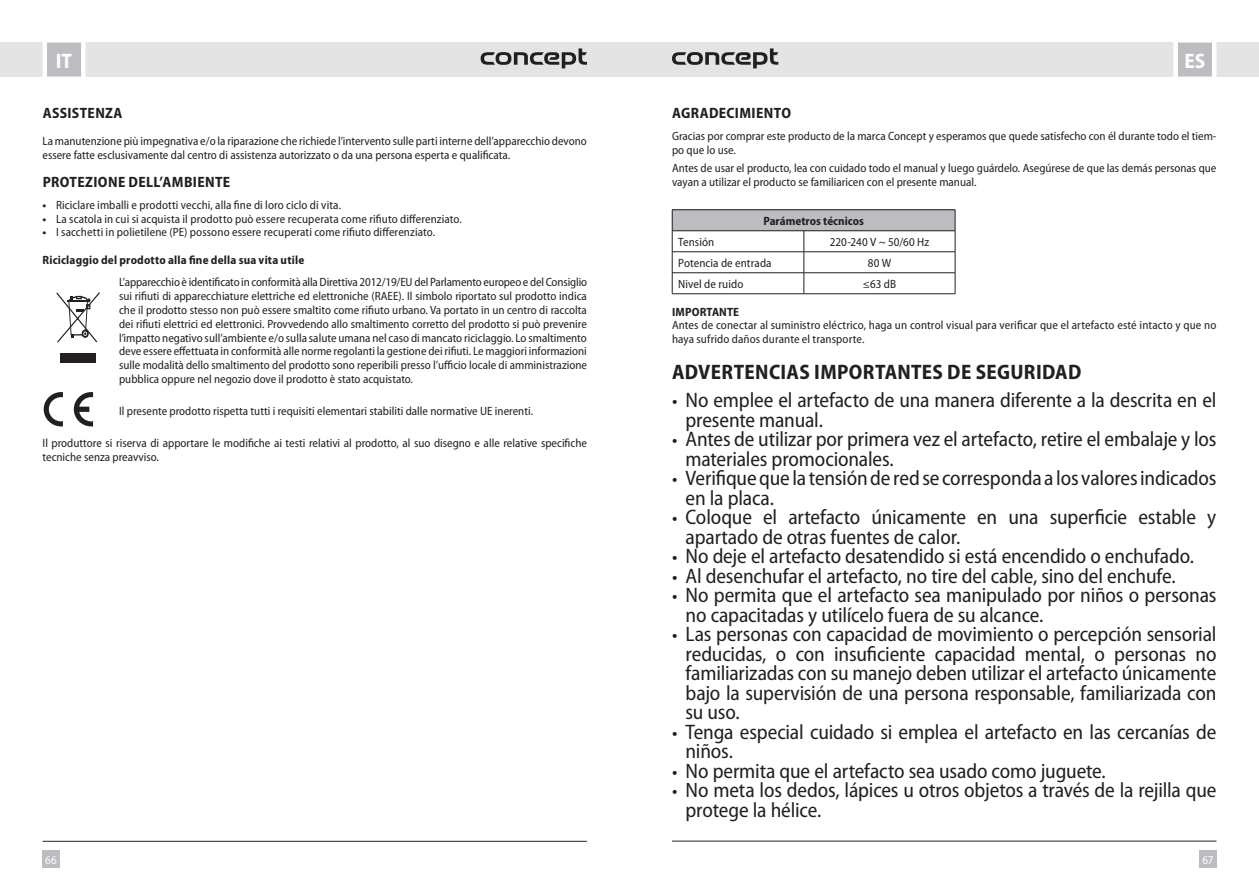
<style>
.page{position:relative;width:1259px;height:893px;background:#fff}
.page>*{position:absolute;margin:0;border:0;box-sizing:border-box;transform-origin:0 0}
.t1{font:semi-condensed 21px/19.5px "Myriad Pro";letter-spacing:-.01em;color:#231f20}
.t2{font:700 semi-condensed 21px "Myriad Pro";letter-spacing:.015em;color:#231f20}
.t3{font:700 semi-condensed 21px "Myriad Pro";color:#fff}
.t4{font:700 semi-condensed 15px "Myriad Pro";letter-spacing:.025em;color:#231f20}
.t5{font:semi-condensed 12px/13.8px "Myriad Pro";color:#231f20}
.t6{font:700 semi-condensed 12px "Myriad Pro";letter-spacing:.015em;color:#231f20}
.t7{font:semi-condensed 12px "Myriad Pro";color:#fff}
.s1{font-weight:700}
.s2{font-size:19.5px}
</style>
<div class="page">
<div style="left:629px;top:43px;width:630px;height:34px;background:#e4e4e4"></div>
<div style="left:1199px;top:850px;width:17px;height:17px;background:#bcbdc0"></div>
<svg style="left:1171px;top:42px;width:47px;height:35px;background:#cdced0"></svg>
<hr style="left:672px;top:841px;width:544px;height:1px;background:#231f20">
<svg style="left:672px;top:48px;width:106px;height:20px"></svg>
<div style="left:0;top:43px;width:629px;height:34px;background:#e4e4e4"></div>
<div style="left:43px;top:850px;width:17px;height:17px;background:#bcbdc0"></div>
<svg style="left:40px;top:42px;width:48px;height:35px;background:#ceced0"></svg>
<hr style="left:43px;top:841px;width:544px;height:1px;background:#231f20">
<svg style="left:480px;top:48px;width:107px;height:20px"></svg>
<div style="left:672px;top:210px;width:283px;height:21px;background:#bcbdc0"></div>
<hr style="left:672px;top:209px;width:132px;height:1px;background:#231f20">
<hr style="left:804px;top:209px;width:151px;height:1px;background:#231f20">
<hr style="left:672px;top:230px;width:132px;height:1px;background:#231f20">
<hr style="left:804px;top:230px;width:151px;height:1px;background:#231f20">
<hr style="left:672px;top:251px;width:132px;height:1px;background:#231f20">
<hr style="left:804px;top:251px;width:151px;height:1px;background:#231f20">
<hr style="left:672px;top:272px;width:132px;height:1px;background:#231f20">
<svg style="left:672px;top:210px;width:1px;height:83px"></svg>
<hr style="left:804px;top:272px;width:151px;height:1px;background:#231f20">
<svg style="left:803px;top:231px;width:1px;height:62px"></svg>
<svg style="left:955px;top:210px;width:1px;height:84px"></svg>
<hr style="left:672px;top:293px;width:132px;height:1px;background:#231f20">
<hr style="left:804px;top:293px;width:151px;height:1px;background:#231f20">
<div style="left:60px;top:353px;width:36px;height:10px;background:#231f20"></div>
<svg style="left:56px;top:292px;width:44px;height:51px"></svg>
<svg style="left:43px;top:392px;width:20px;height:34px"></svg>
<svg style="left:74px;top:392px;width:20px;height:34px"></svg>
<h1 class="t3" style="left:56px;top:48px;width:18px">IT</h1>
<h1 class="t3" style="left:1184px;top:48px;width:22px">ES</h1>
<p class="t4" style="left:43px;top:103px;width:81px">ASSISTENZA</p>
<p class="t5" style="left:43px;top:134px;width:546px">La manutenzione più impegnativa e/o la riparazione che richiede l’intervento sulle parti interne dell’apparecchio devono essere fatte esclusivamente dal centro di assistenza autorizzato o da una persona esperta e qualificata.</p>
<p class="t4" style="left:43px;top:172px;width:189px">PROTEZIONE DELL’AMBIENTE</p>
<p class="t5" style="left:43px;top:198px;width:300px"><span class="s1">•</span> Riciclare imballi e prodotti vecchi, alla fine di loro ciclo di vita.</p>
<p class="t5" style="left:43px;top:212px;width:421px"><span class="s1">•</span> La scatola in cui si acquista il prodotto può essere recuperata come rifiuto differenziato.</p>
<p class="t5" style="left:43px;top:225px;width:394px"><span class="s1">•</span> I sacchetti in polietilene (PE) possono essere recuperati come rifiuto differenziato.</p>
<p class="t6" style="left:43px;top:252px;width:263px">Riciclaggio del prodotto alla fine della sua vita utile</p>
<p class="t5" style="left:119px;top:275px;width:469px;text-align:justify">L’apparecchio è identificato in conformità alla Direttiva 2012/19/EU del Parlamento europeo e del Consiglio sui rifiuti di apparecchiature elettriche ed elettroniche (RAEE). Il simbolo riportato sul prodotto indica che il prodotto stesso non può essere smaltito come rifiuto urbano. Va portato in un centro di raccolta dei rifiuti elettrici ed elettronici. Provvedendo allo smaltimento corretto del prodotto si può prevenire l’impatto negativo sull’ambiente e/o sulla salute umana nel caso di mancato riciclaggio. Lo smaltimento deve essere effettuata in conformità alle norme regolanti la gestione dei rifiuti. Le maggiori informazioni sulle modalità dello smaltimento del prodotto sono reperibili presso l’ufficio locale di amministrazione pubblica oppure nel negozio dove il prodotto è stato acquistato.</p>
<p class="t5" style="left:119px;top:404px;width:415px">Il presente prodotto rispetta tutti i requisiti elementari stabiliti dalle normative UE inerenti.</p>
<p class="t5" style="left:43px;top:436px;width:546px">Il produttore si riserva di apportare le modifiche ai testi relativi al prodotto, al suo disegno e alle relative specifiche tecniche senza preavviso.</p>
<p class="t4" style="left:672px;top:103px;width:120px">AGRADECIMIENTO</p>
<p class="t5" style="left:672px;top:129px;width:546px">Gracias por comprar este producto de la marca Concept y esperamos que quede satisfecho con él durante todo el tiem&shy;po que lo use.</p>
<p class="t5" style="left:672px;top:161px;width:546px">Antes de usar el producto, lea con cuidado todo el manual y luego guárdelo. Asegúrese de que las demás personas que vayan a utilizar el producto se familiaricen con el presente manual.</p>
<p class="t6" style="left:763px;top:213px;width:102px">Parámetros técnicos</p>
<p class="t5" style="left:678px;top:235px;width:38px">Tensión</p>
<p class="t5" style="left:830px;top:235px;width:101px">220-240 V ~ 50/60 Hz</p>
<p class="t5" style="left:678px;top:256px;width:95px">Potencia de entrada</p>
<p class="t5" style="left:868px;top:256px;width:25px">80 W</p>
<p class="t5" style="left:678px;top:277px;width:67px">Nivel de ruido</p>
<p class="t5" style="left:863px;top:277px;width:35px">≤63 dB</p>
<p class="t6" style="left:672px;top:304px;width:69px">IMPORTANTE</p>
<p class="t5" style="left:672px;top:318px;width:546px">Antes de conectar al suministro eléctrico, haga un control visual para verificar que el artefacto esté intacto y que no haya sufrido daños durante el transporte.</p>
<h1 class="t2" style="left:672px;top:359px;width:410px">ADVERTENCIAS IMPORTANTES DE SEGURIDAD</h1>
<h1 class="t1" style="left:685px;top:390px;width:532px;text-indent:-14px"><span class="s2">•</span> No emplee el artefacto de una manera diferente a la descrita en el presente manual.</h1>
<h1 class="t1" style="left:685px;top:429px;width:532px;text-indent:-14px"><span class="s2">•</span> Antes de utilizar por primera vez el artefacto, retire el embalaje y los materiales promocionales.</h1>
<h1 class="t1" style="left:685px;top:468px;width:532px;text-indent:-14px"><span class="s2">•</span> Verifique que la tensión de red se corresponda a los valores indicados en la placa.</h1>
<h1 class="t1" style="left:685px;top:507px;width:532px;text-indent:-14px"><span class="s2">•</span> Coloque el artefacto únicamente en una superficie estable y apartado de otras fuentes de calor.</h1>
<h1 class="t1" style="left:672px;top:546px;width:523px"><span class="s2">•</span> No deje el artefacto desatendido si está encendido o enchufado.</h1>
<h1 class="t1" style="left:672px;top:566px;width:505px"><span class="s2">•</span> Al desenchufar el artefacto, no tire del cable, sino del enchufe.</h1>
<h1 class="t1" style="left:685px;top:585px;width:532px;text-indent:-14px"><span class="s2">•</span> No permita que el artefacto sea manipulado por niños o personas no capacitadas y utilícelo fuera de su alcance.</h1>
<p class="t1" style="left:685px;top:624px;width:532px;text-align:justify;text-indent:-14px"><span class="s2">•</span> Las personas con capacidad de movimiento o percepción sensorial reducidas, o con insuficiente capacidad mental, o personas no familiarizadas con su manejo deben utilizar el artefacto únicamente bajo la supervisión de una persona responsable, familiarizada con su uso.</p>
<h1 class="t1" style="left:685px;top:722px;width:532px;text-indent:-14px"><span class="s2">•</span> Tenga especial cuidado si emplea el artefacto en las cercanías de niños.</h1>
<h1 class="t1" style="left:672px;top:761px;width:435px"><span class="s2">•</span> No permita que el artefacto sea usado como juguete.</h1>
<h1 class="t1" style="left:685px;top:780px;width:532px;text-indent:-14px"><span class="s2">•</span> No meta los dedos, lápices u otros objetos a través de la rejilla que protege la hélice.</h1>
<p class="t7" style="left:45px;top:852px;width:13px">66</p>
<p class="t7" style="left:1202px;top:852px;width:13px">67</p>
</div>
